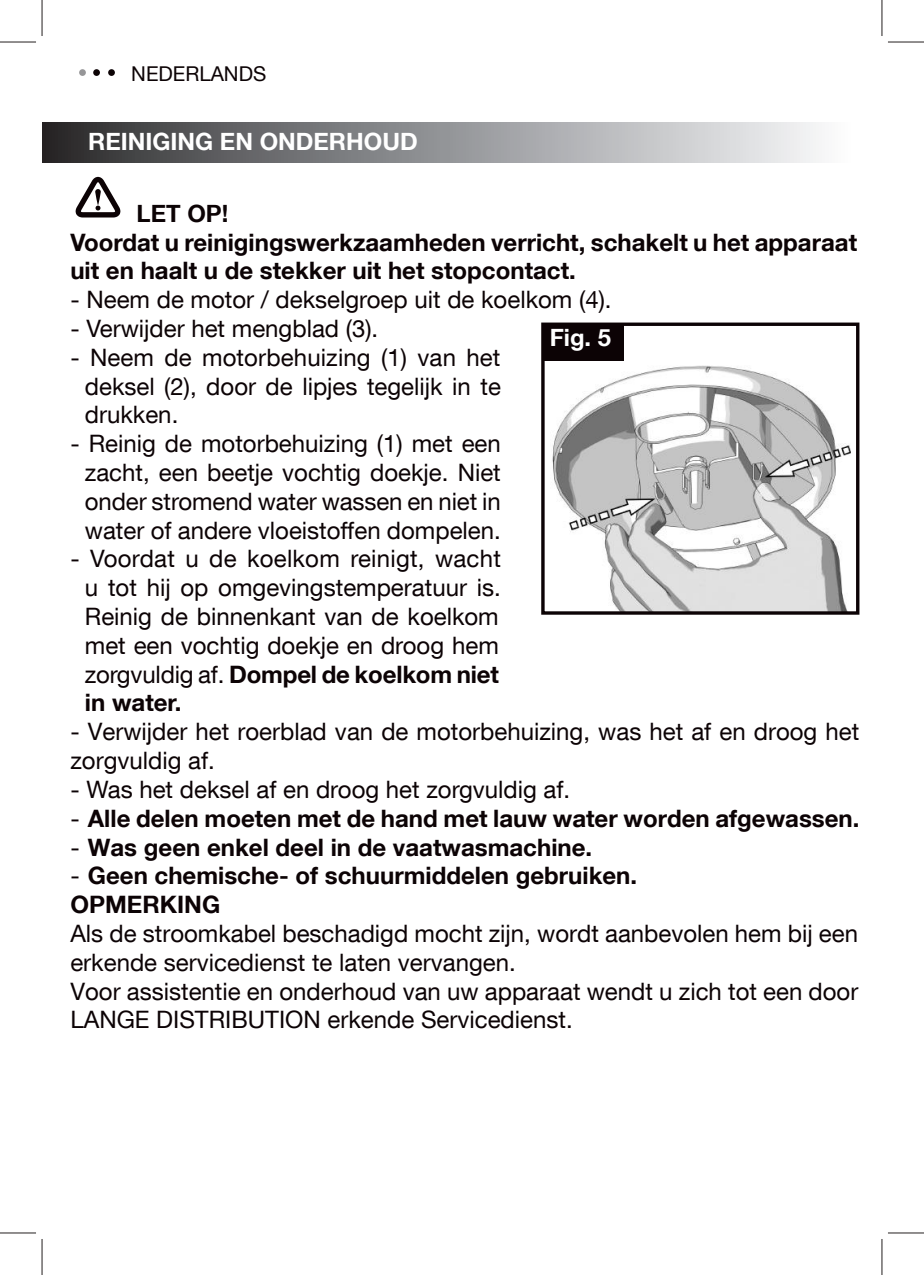
<style>
.page{position:relative;width:924px;height:1275px;background:#fff}
.page>*{position:absolute;margin:0;border:0;box-sizing:border-box;transform-origin:0 0}
.t1{font:24px/28.8px "Helvetica Neue LT Com";color:#0c0305;text-align:justify}
.t2{font:700 24px/28.8px "Helvetica Neue LT Com";color:#0c0305}
.t3{font:700 23.8px "Helvetica Neue LT Com";color:#fff}
.t4{font:700 23.8px "Helvetica Neue LT Com";color:#0c0305}
.t5{font:20.4px "Helvetica Neue LT Com";color:#0c0305}
.s1{font-weight:700}
.s2{font-weight:400}
</style>
<div class="page">
<div style="left:42px;top:123px;width:811px;height:39px;background:linear-gradient(to right,#2c2c2f,#fcfdff)"></div>
<img style="left:552px;top:366px;width:298px;height:244px">
<div style="left:541px;top:322px;width:318px;height:292px;border:3px solid #0c0305"></div>
<div style="left:544px;top:324px;width:79px;height:36px;background:#0c0305"></div>
<svg style="left:75px;top:177px;width:46px;height:40px"></svg>
<div style="left:108px;top:69px;width:7px;height:7px;background:#0c0305;border-radius:50%"></div>
<div style="left:93px;top:69px;width:7px;height:7px;background:#0c0305;border-radius:50%"></div>
<div style="left:79px;top:69px;width:7px;height:7px;background:#969698;border-radius:50%"></div>
<hr style="left:0;top:42px;width:36px;height:1px;background:#241f1f">
<hr style="left:887px;top:42px;width:36px;height:1px;background:#241f1f">
<hr style="left:0;top:1232px;width:36px;height:1px;background:#241f1f">
<hr style="left:887px;top:1232px;width:36px;height:1px;background:#241f1f">
<hr style="left:42px;top:0;width:1px;height:36px;background:#241f1f">
<hr style="left:42px;top:1239px;width:1px;height:36px;background:#241f1f">
<hr style="left:881px;top:0;width:1px;height:36px;background:#241f1f">
<hr style="left:881px;top:1239px;width:1px;height:36px;background:#241f1f">
<p class="t5" style="left:131px;top:61px;width:29px">Nederlands</p>
<p class="t3" style="left:88px;top:127px;width:331px">REINIGING EN ONDERHOUD</p>
<p class="t4" style="left:136px;top:198px;width:93px">LET OP!</p>
<p class="t2" style="left:70px;top:227px;width:787px">Voordat u reinigingswerkzaamheden verricht, schakelt u het apparaat uit en haalt u de stekker uit het stopcontact.</p>
<p class="t1" style="left:70px;top:285px;width:542px">- Neem de motor / dekselgroep uit de koelkom (4).</p>
<p class="t1" style="left:70px;top:313px;width:309px">- Verwijder het mengblad (3).</p>
<p class="t1" style="left:85px;top:342px;width:417px;text-indent:-14px">- Neem de motorbehuizing (1) van het deksel (2), door de lipjes tegelijk in te drukken.</p>
<p class="t1" style="left:85px;top:429px;width:417px;text-indent:-14px">- Reinig de motorbehuizing (1) met een zacht, een beetje vochtig doekje. Niet onder stromend water wassen en niet in water of andere vloeistoffen dompelen.</p>
<p class="t1" style="left:85px;top:544px;width:417px;text-indent:-14px">- Voordat u de koelkom reinigt, wacht u tot hij op omgevingstemperatuur is.<br>Reinig de binnenkant van de koelkom met een vochtig doekje en droog hem zorgvuldig af. <span class="s1">Dompel de koelkom niet in water.</span></p>
<p class="t3" style="left:549px;top:323px;width:63px">Fig. 5</p>
<p class="t1" style="left:70px;top:717px;width:790px">- Verwijder het roerblad van de motorbehuizing, was het af en droog het zorgvuldig af.</p>
<p class="t2" style="left:70px;top:803px;width:790px"><span class="s2">-</span> Alle delen moeten met de hand met lauw water worden afgewassen.</p>
<p class="t2" style="left:70px;top:832px;width:523px"><span class="s2">-</span> Was geen enkel deel in de vaatwasmachine.</p>
<p class="t2" style="left:70px;top:860px;width:568px"><span class="s2">-</span> geen chemische- of schuurmiddelen gebruiken.<br>OPMERKINg</p>
<p class="t1" style="left:70px;top:918px;width:789px;text-align:left">Als de stroomkabel beschadigd mocht zijn, wordt aanbevolen hem bij een erkende servicedienst te laten vervangen.<br>Voor assistentie en onderhoud van uw apparaat wendt u zich tot een door LANGE DISTRIBUTION erkende Servicedienst.</p>
<p class="t1" style="left:70px;top:774px;width:501px">- Was het deksel af en droog het zorgvuldig af.</p>
</div>
